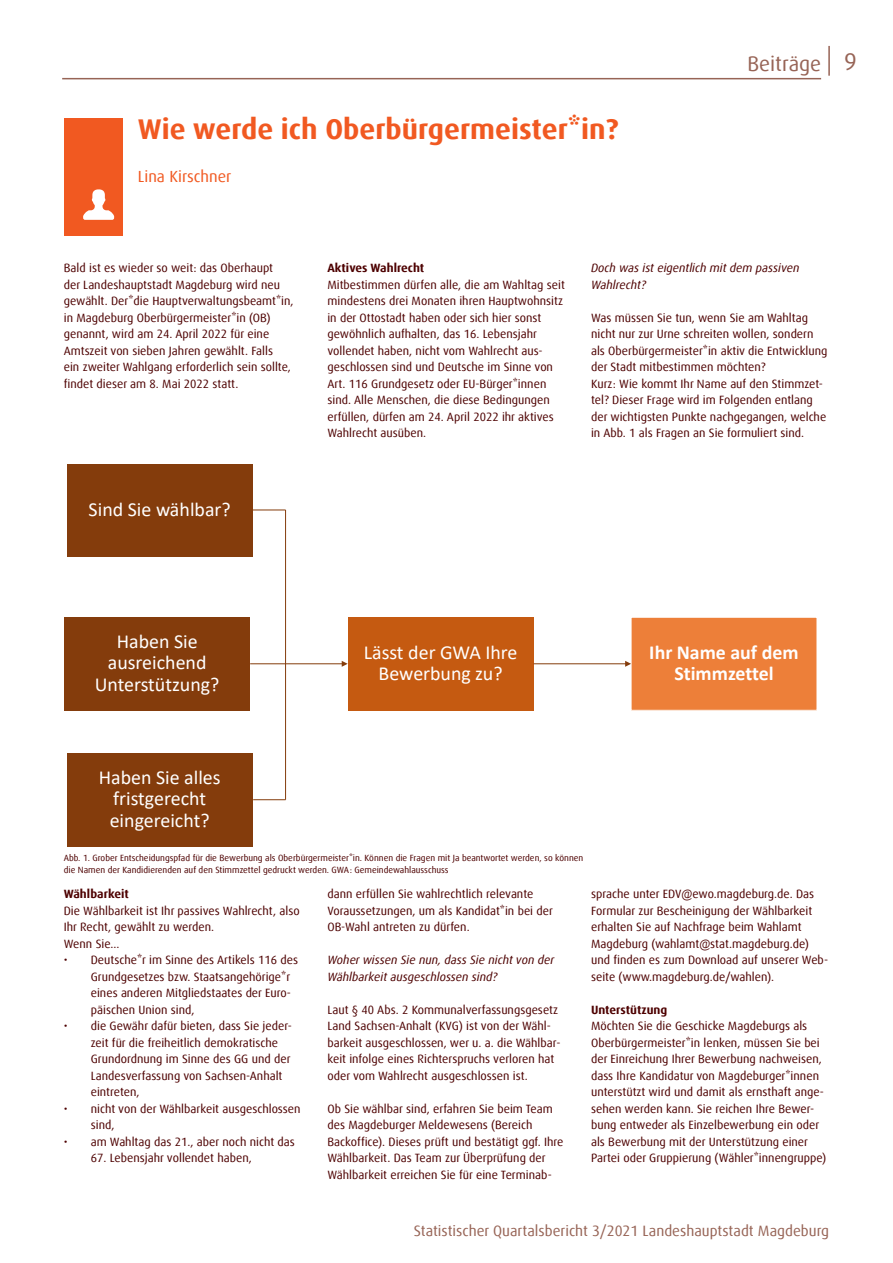
<style>
.page{position:relative;width:893px;height:1263px;background:#fff}
.page>*{position:absolute;margin:0;border:0;box-sizing:border-box;transform-origin:0 0}
.t1{font:700 28.5px "Dax Offc";color:#f15921}
.t2{font:21px "Dax Offc";color:#976456}
.t3{font:19.95px/21.5px "Calibri";color:#fff;text-align:center}
.t4{font:700 19.95px/21.5px "Calibri";color:#fff;text-align:center}
.t5{font:16.05px "Dax Offc";color:#f15921}
.t6{font:15px "Dax Offc";color:#976456}
.t7{font:12px/16.5px "Dax Offc";color:#4d0000}
.t8{font:italic 12px/16.5px "Dax Offc";color:#4d0000}
.t9{font:700 12px "Dax Offc";color:#4d0000}
.t10{font:9px/12px "Dax Offc";color:#4d0000}
.s1{font-size:24px}
</style>
<div class="page">
<hr style="left:828px;top:46px;width:2px;height:30px;background:#976456">
<hr style="left:62px;top:78px;width:759px;height:1px;background:#976456">
<div style="left:64px;top:118px;width:58px;height:117px;background:#f15921"></div>
<svg style="left:83px;top:189px;width:31px;height:31px"></svg>
<hr style="left:253px;top:799px;width:33px;height:1px;background:#843c0c">
<div style="left:631px;top:617px;width:186px;height:93px;background:#ed7f39"></div>
<div style="left:631px;top:617px;width:186px;height:94px;border:1px solid #fff"></div>
<div style="left:348px;top:617px;width:186px;height:93px;background:#c55a11"></div>
<div style="left:67px;top:753px;width:186px;height:93px;background:#843c0c"></div>
<div style="left:66px;top:463px;width:187px;height:94px;border:1px solid #fff"></div>
<div style="left:67px;top:464px;width:186px;height:92px;background:#843c0c"></div>
<div style="left:64px;top:617px;width:186px;height:93px;background:#843c0c"></div>
<hr style="left:253px;top:510px;width:33px;height:1px;background:#843c0c">
<hr style="left:285px;top:510px;width:1px;height:290px;background:#843c0c">
<hr style="left:534px;top:663px;width:92px;height:1px;background:#843c0c">
<svg style="left:625px;top:661px;width:6px;height:6px"></svg>
<hr style="left:250px;top:663px;width:93px;height:1px;background:#843c0c">
<svg style="left:342px;top:661px;width:6px;height:6px"></svg>
<h1 class="t1" style="left:138px;top:110px;width:482px">Wie werde ich Oberbürgermeister*in?</h1>
<h3 class="t5" style="left:138px;top:166px;width:95px">Lina Kirschner</h3>
<h2 class="t2" style="left:747px;top:50px;width:111px">Beiträge <span class="s1">9</span></h2>
<p class="t7" style="left:64px;top:260px;width:231px">Bald ist es wieder so weit: das Oberhaupt<br>der Landeshauptstadt Magdeburg wird neu gewählt. Der*die Hauptverwaltungsbeamt*in, in Magdeburg Oberbürgermeister*in (OB) genannt, wird am 24. April 2022 für eine Amtszeit von sieben Jahren gewählt. Falls<br>ein zweiter Wahlgang erforderlich sein sollte, findet dieser am 8. Mai 2022 statt.</p>
<p class="t9" style="left:327px;top:260px;width:98px">Aktives Wahlrecht</p>
<p class="t7" style="left:327px;top:276px;width:239px">Mitbestimmen dürfen alle, die am Wahltag seit mindestens drei Monaten ihren Hauptwohnsitz in der Ottostadt haben oder sich hier sonst gewöhnlich aufhalten, das 16. Lebensjahr vollendet haben, nicht vom Wahlrecht aus&shy;geschlossen sind und Deutsche im Sinne von Art. 116 Grundgesetz oder EU-Bürger*innen sind. Alle Menschen, die diese Bedingungen erfüllen, dürfen am 24. April 2022 ihr aktives Wahlrecht ausüben.</p>
<h3 class="t3" style="left:89px;top:498px;width:144px">Sind Sie wählbar?</h3>
<p class="t8" style="left:591px;top:260px;width:210px">Doch was ist eigentlich mit dem passiven<br>Wahlrecht?</p>
<p class="t7" style="left:591px;top:309px;width:238px">Was müssen Sie tun, wenn Sie am Wahltag nicht nur zur Urne schreiten wollen, sondern als Oberbürgermeister*in aktiv die Entwicklung der Stadt mitbestimmen möchten?<br>Kurz: Wie kommt Ihr Name auf den Stimmzet&shy;tel? Dieser Frage wird im Folgenden entlang der wichtigsten Punkte nachgegangen, welche in Abb. 1 als Fragen an Sie formuliert sind.</p>
<h3 class="t3" style="left:95px;top:630px;width:126px">Haben Sie ausreichend<br>Unterstützung?</h3>
<h3 class="t3" style="left:364px;top:641px;width:155px">Lässt der GWA Ihre<br>Bewerbung zu?</h3>
<h3 class="t4" style="left:649px;top:641px;width:151px">Ihr Name auf dem<br>Stimmzettel</h3>
<h3 class="t3" style="left:99px;top:766px;width:123px">Haben Sie alles fristgerecht eingereicht?</h3>
<p class="t10" style="left:64px;top:852px;width:521px">Abb. 1. Grober Entscheidungspfad für die Bewerbung als Oberbürgermeister*in. Können die Fragen mit Ja beantwortet werden, so können die Namen der Kandidierenden auf den Stimmzettel gedruckt werden. GWA: Gemeindewahlausschuss</p>
<p class="t9" style="left:64px;top:886px;width:67px">Wählbarkeit</p>
<p class="t7" style="left:64px;top:902px;width:237px">Die Wählbarkeit ist Ihr passives Wahlrecht, also<br>Ihr Recht, gewählt zu werden.<br>Wenn Sie…</p>
<p class="t7" style="left:91px;top:952px;width:209px;text-indent:-27px">• Deutsche*r im Sinne des Artikels 116 des Grundgesetzes bzw. Staatsangehörige*r eines anderen Mitgliedstaates der Euro&shy;päischen Union sind,</p>
<p class="t7" style="left:91px;top:1018px;width:203px;text-indent:-27px">• die Gewähr dafür bieten, dass Sie jeder&shy;zeit für die freiheitlich demokratische Grundordnung im Sinne des GG und der Landesverfassung von Sachsen-Anhalt eintreten,</p>
<p class="t7" style="left:91px;top:1100px;width:211px;text-indent:-27px">• nicht von der Wählbarkeit ausgeschlossen sind,</p>
<p class="t7" style="left:64px;top:1133px;width:233px">• am Wahltag das 21., aber noch nicht das</p>
<p class="t7" style="left:91px;top:1150px;width:163px">67. Lebensjahr vollendet haben,</p>
<p class="t7" style="left:327px;top:886px;width:227px">dann erfüllen Sie wahlrechtlich relevante<br>Voraussetzungen, um als Kandidat*in bei der<br>OB-Wahl antreten zu dürfen.</p>
<p class="t8" style="left:327px;top:952px;width:228px">Woher wissen Sie nun, dass Sie nicht von der<br>Wählbarkeit ausgeschlossen sind?</p>
<p class="t7" style="left:327px;top:1001px;width:235px">Laut § 40 Abs. 2 Kommunalverfassungsgesetz Land Sachsen-Anhalt (KVG) ist von der Wähl&shy;barkeit ausgeschlossen, wer u. a. die Wählbar&shy;keit infolge eines Richterspruchs verloren hat oder vom Wahlrecht ausgeschlossen ist.</p>
<p class="t7" style="left:327px;top:1100px;width:238px">Ob Sie wählbar sind, erfahren Sie beim Team des Magdeburger Meldewesens (Bereich Backoffice). Dieses prüft und bestätigt ggf. Ihre Wählbarkeit. Das Team zur Überprüfung der Wählbarkeit erreichen Sie für eine Terminab-</p>
<p class="t7" style="left:591px;top:886px;width:239px">sprache unter EDV@ewo.magdeburg.de. Das Formular zur Bescheinigung der Wählbarkeit erhalten Sie auf Nachfrage beim Wahlamt Magdeburg (wahlamt@stat.magdeburg.de) und finden es zum Download auf unserer Web&shy;seite (www.magdeburg.de/wahlen).</p>
<p class="t9" style="left:591px;top:1002px;width:78px">Unterstützung</p>
<p class="t7" style="left:591px;top:1018px;width:237px">Möchten Sie die Geschicke Magdeburgs als Oberbürgermeister*in lenken, müssen Sie bei der Einreichung Ihrer Bewerbung nachweisen, dass Ihre Kandidatur von Magdeburger*innen unterstützt wird und damit als ernsthaft ange&shy;sehen werden kann. Sie reichen Ihre Bewer&shy;bung entweder als Einzelbewerbung ein oder als Bewerbung mit der Unterstützung einer Partei oder Gruppierung (Wähler*innengruppe)</p>
<p class="t6" style="left:414px;top:1221px;width:417px">Statistischer Quartalsbericht 3/2021 Landeshauptstadt Magdeburg</p>
</div>
